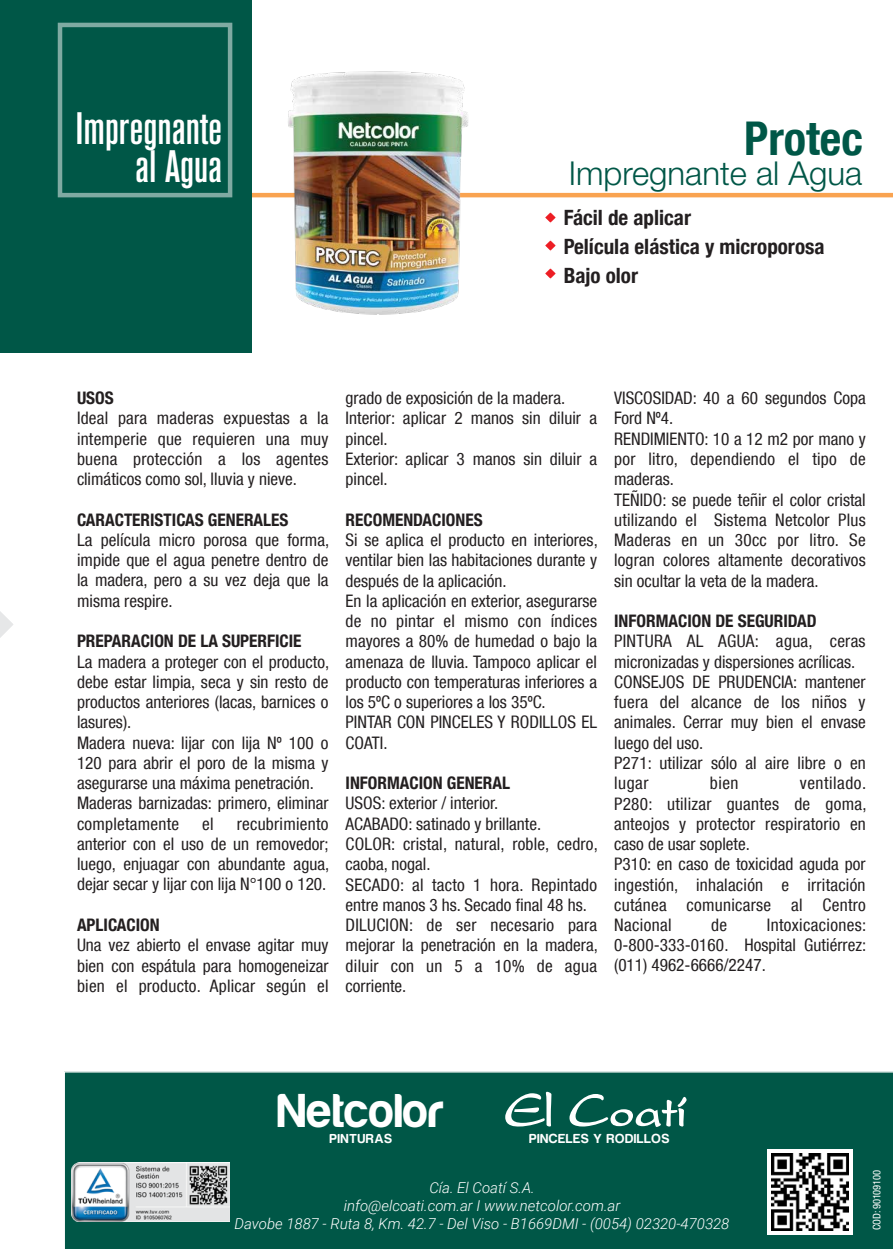
<style>
.page{position:relative;width:893px;height:1249px;background:#fff}
.page>*{position:absolute;margin:0;border:0;box-sizing:border-box;transform-origin:0 0}
.t1{font:700 49.05px "Harabara";letter-spacing:.02em;color:#fff}
.t2{font:700 condensed 46.5px "Helvetica Neue LT Com";color:#005747}
.t3{font:500 condensed 45px/37.5px "Akzidenz Grotesk Std";color:#fff;text-align:right}
.t4{font:300 33px "Helvetica Neue";color:#005747}
.t5{font:700 condensed 21px/29.2px "Helvetica Neue LT Com";color:#231f20}
.t6{font:condensed 17.25px/20.2px "Helvetica Neue LT Com";color:#231f20}
.t7{font:700 condensed 17.25px "Helvetica Neue LT Com";color:#231f20}
.t8{font:condensed 17.25px "Helvetica Neue";color:#231f20}
.t9{font:italic 300 15px/18px "Roboto";color:#fff;text-align:center}
.t10{font:700 13.5px "Harabara";letter-spacing:.06em;color:#fff}
.t11{font:condensed 10.5px "Helvetica Neue";letter-spacing:-.02em;color:#fff}
.s1{font-family:"Helvetica Neue LT Com"}
</style>
<div class="page">
<hr style="left:251px;top:193px;width:642px;height:4px;background:#f9a350">
<div style="left:0;top:0;width:251px;height:352px;background:#005747"></div>
<svg style="left:0;top:611px;width:13px;height:26px"></svg>
<div style="left:64px;top:1071px;width:829px;height:177px;background:#005747"></div>
<svg style="left:505px;top:1091px;width:46px;height:35px"></svg>
<svg style="left:569px;top:1093px;width:118px;height:33px"></svg>
<div style="left:767px;top:1149px;width:85px;height:85px;background:#fff"></div>
<img style="left:771px;top:1153px;width:77px;height:77px">
<img style="left:71px;top:1162px;width:158px;height:58px">
<img style="left:278px;top:71px;width:197px;height:244px">
<svg style="left:545px;top:212px;width:11px;height:11px"></svg>
<svg style="left:545px;top:240px;width:11px;height:11px"></svg>
<svg style="left:545px;top:268px;width:11px;height:11px"></svg>
<h3 class="t3" style="left:76px;top:110px;width:148px">Impregnante al Agua</h3>
<h2 class="t2" style="left:744px;top:110px;width:120px">Protec</h2>
<h3 class="t4" style="left:569px;top:153px;width:295px">Impregnante al Agua</h3>
<p class="t5" style="left:564px;top:203px;width:262px">Fácil de aplicar<br>Película elástica y microporosa<br>Bajo olor</p>
<p class="t7" style="left:77px;top:387px;width:38px">USOS</p>
<p class="t6" style="left:77px;top:408px;width:253px;text-align:justify">Ideal para maderas expuestas a la intemperie que requieren una muy buena protección a los agentes climáticos como sol, lluvia y nieve.</p>
<p class="t7" style="left:77px;top:509px;width:213px">CARACTERISTICAS GENERALES</p>
<p class="t6" style="left:77px;top:529px;width:254px;text-align:justify">La película micro porosa que forma, impide que el agua penetre dentro de la madera, pero a su vez deja que la misma respire.</p>
<p class="t7" style="left:77px;top:630px;width:226px">PREPARACION DE LA SUPERFICIE</p>
<p class="t6" style="left:77px;top:651px;width:254px">La madera a proteger con el producto, debe estar limpia, seca y sin resto de productos anteriores (lacas, barnices o lasures).<br>Madera nueva: lijar con lija Nº 100 o<br>120 para abrir el poro de la misma y asegurarse una máxima penetración.<br>Maderas barnizadas: primero, eliminar completamente</p>
<p class="t6" style="left:77px;top:813px;width:254px;text-align:justify;text-indent:160px">recubrimiento anterior con el uso de un removedor; luego, enjuagar con abundante agua, dejar secar y lijar con lija N°100 o 120.</p>
<p class="t7" style="left:77px;top:914px;width:84px">APLICACION</p>
<p class="t6" style="left:77px;top:934px;width:253px;text-align:justify">Una vez abierto el envase agitar muy bien con espátula para homogeneizar bien el producto. Aplicar según el</p>
<p class="t6" style="left:202px;top:813px;width:13px">el</p>
<p class="t6" style="left:346px;top:387px;width:253px">grado de exposición de la madera.<br>Interior: aplicar 2 manos sin diluir a pincel.<br>Exterior: aplicar 3 manos sin diluir a pincel.</p>
<p class="t7" style="left:346px;top:509px;width:139px">RECOMENDACIONES</p>
<p class="t6" style="left:346px;top:529px;width:254px">Si se aplica el producto en interiores, ventilar bien las habitaciones durante y después de la aplicación.<br>En la aplicación en exterior, asegurarse de no pintar el mismo con índices mayores a 80% de humedad o bajo la amenaza de lluvia. Tampoco aplicar el producto con temperaturas inferiores a los 5ºC o superiores a los 35ºC.<br>PINTAR CON PINCELES Y RODILLOS EL<br>COATI.</p>
<p class="t7" style="left:346px;top:772px;width:166px">INFORMACION GENERAL</p>
<p class="t6" style="left:346px;top:793px;width:254px">USOS: exterior / interior.<br>ACABADO: satinado y brillante.<br>COLOR: cristal, natural, roble, cedro, caoba, nogal.<br>SECADO: al tacto 1 hora. Repintado entre manos 3 hs. Secado final 48 hs.<br>DILUCION: de ser necesario para mejorar la penetración en la madera, diluir con un 5 a 10% de agua corriente.</p>
<p class="t6" style="left:614px;top:388px;width:253px">VISCOSIDAD: 40 a 60 segundos Copa<br>Ford Nº4.<br>RENDIMIENTO: 10 a 12 m2 por mano y por litro, dependiendo el tipo de maderas.<br>TEÑIDO: se puede teñir el color cristal utilizando el Sistema Netcolor Plus<br>Maderas en un 30cc por litro. Se logran colores altamente decorativos sin ocultar la veta de la madera.</p>
<p class="t7" style="left:614px;top:610px;width:204px">INFORMACION DE SEGURIDAD</p>
<p class="t6" style="left:614px;top:631px;width:253px">PINTURA AL AGUA: agua, ceras micronizadas y dispersiones acrílicas.<br>CONSEJOS DE PRUDENCIA: mantener fuera del alcance de los niños y animales. Cerrar muy bien el envase luego del uso.<br>P271: utilizar sólo al aire libre o en lugar</p>
<p class="t6" style="left:614px;top:772px;width:254px;text-indent:186px">ventilado.<br>P280: utilizar guantes de goma, anteojos y protector respiratorio en caso de usar soplete.<br>P310: en caso de toxicidad aguda por ingestión, inhalación e irritación cutánea comunicarse al Centro<br>Nacional</p>
<p class="t6" style="left:710px;top:772px;width:30px">bien</p>
<p class="t6" style="left:614px;top:914px;width:254px;text-align:right">Intoxicaciones:<br>0-800-333-0160. Hospital Gutiérrez:</p>
<p class="t8" style="left:614px;top:955px;width:153px"><span class="s1">(011) 49</span>62-6666/2247.</p>
<p class="t6" style="left:711px;top:914px;width:17px">de</p>
<h1 class="t1" style="left:278px;top:1084px;width:167px">Netcolor</h1>
<p class="t10" style="left:330px;top:1131px;width:64px">PINTURAS</p>
<p class="t10" style="left:529px;top:1131px;width:142px">PINCELES Y RODILLOS</p>
<p class="t9" style="left:235px;top:1177px;width:496px">Cía. El Coatí S.A.<br>info@elcoati.com.ar I www.netcolor.com.ar<br>Davobe 1887 - Ruta 8, Km. 42.7 - Del Viso - B1669DMI - (0054) 02320-470328</p>
<p class="t11" style="left:871px;top:1229px;width:61px;rotate:-90deg">COD: 90109100</p>
</div>
